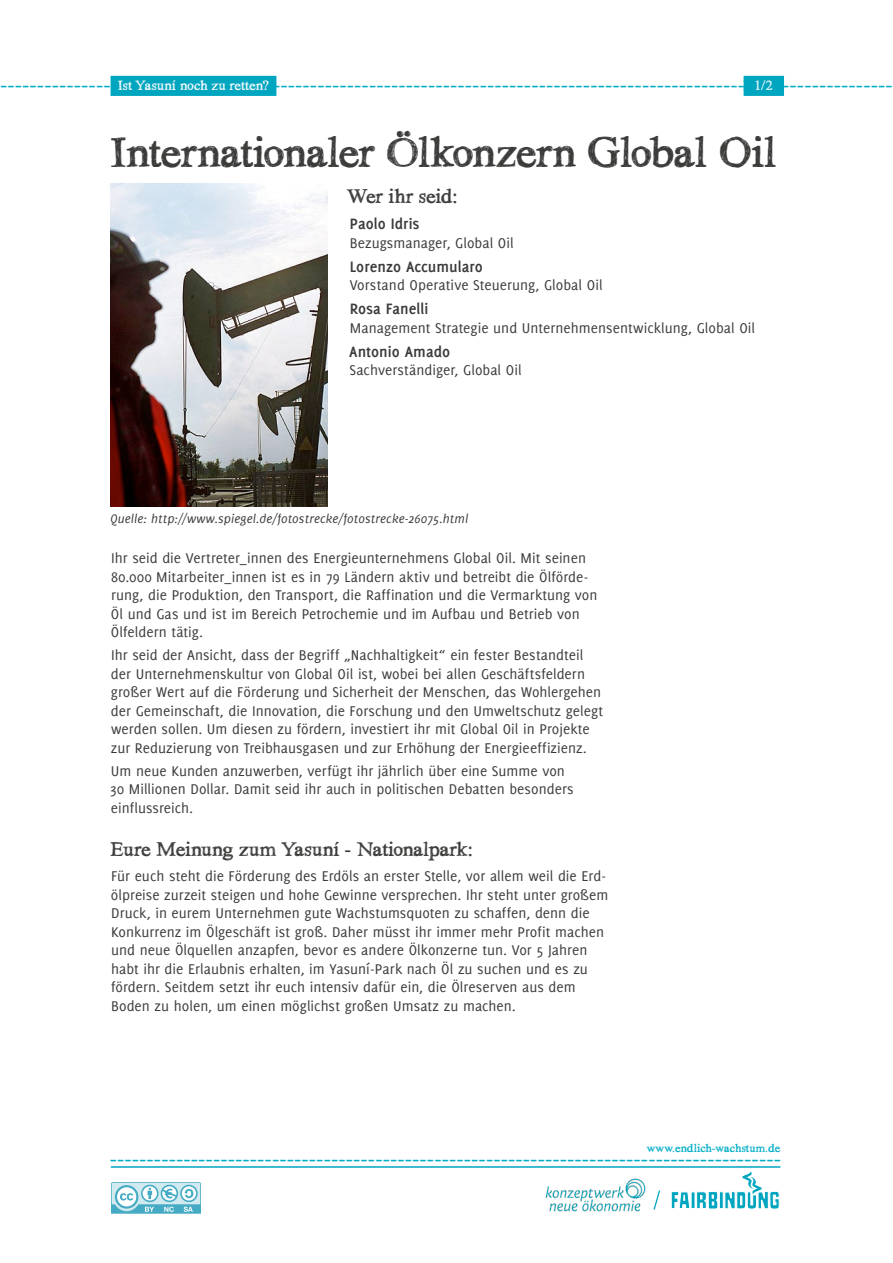
<style>
.page{position:relative;width:893px;height:1263px;background:#fff}
.page>*{position:absolute;margin:0;border:0;box-sizing:border-box;transform-origin:0 0}
.t1{font:45px "Hand TIMES";letter-spacing:-.025em;color:#3b3b3a}
.t2{font:21px "Hand TIMES";letter-spacing:-.02em;color:#3b3b3a}
.t3{font:19.5px "Hand TIMES";color:#00adc6;scale:1.15 1}
.t4{font:700 16.5px "Delicious";color:#3b3b3a}
.t5{font:15.45px/18.6px "Delicious";color:#3b3b3a}
.t6{font:14.4px "Hand TIMES";letter-spacing:-.005em;color:#f6fbfc}
.t7{font:italic 13.5px "Delicious";letter-spacing:.01em;color:#3b3b3a}
.t8{font:12px "Hand TIMES";color:#00adc6}
.s1{color:#00a5c0}
</style>
<div class="page">
<svg style="left:111px;top:1182px;width:90px;height:32px;background:#9bd1de"></svg>
<div style="left:111px;top:76px;width:165px;height:20px;background:#00a5c0"></div>
<div style="left:744px;top:76px;width:40px;height:20px;background:#00a5c0"></div>
<hr style="left:111px;top:1166px;width:669px;height:2px;background:#00a5c0">
<svg style="left:671px;top:1172px;width:108px;height:37px"></svg>
<img style="left:529px;top:1166px;width:132px;height:46px">
<svg style="left:653px;top:1190px;width:7px;height:19px"></svg>
<img style="left:111px;top:184px;width:216px;height:322px">
<p class="t6" style="left:118px;top:77px;width:153px">Ist Yasunínoch zu retten?</p>
<p class="t6" style="left:744px;top:77px;width:42px"><span class="s1">X</span>1/2<span class="s1">X</span></p>
<p class="t3" style="left:0;top:73px;width:778px">-------------------------------------------------------------------------------------------------------------------------</p>
<h1 class="t1" style="left:110px;top:127px;width:668px">Internationaler Ölkonzern Global Oil</h1>
<h2 class="t2" style="left:347px;top:185px;width:112px">Wer ihr seid:</h2>
<p class="t4" style="left:350px;top:214px;width:71px">Paolo Idris</p>
<p class="t5" style="left:350px;top:233px;width:165px">Bezugsmanager, Global Oil</p>
<p class="t4" style="left:350px;top:257px;width:134px">Lorenzo Accumularo</p>
<p class="t5" style="left:350px;top:276px;width:254px">Vorstand Operative Steuerung, Global Oil</p>
<p class="t4" style="left:350px;top:299px;width:80px">Rosa Fanelli</p>
<p class="t5" style="left:350px;top:318px;width:407px">Management Strategie und Unternehmensentwicklung, Global Oil</p>
<p class="t4" style="left:349px;top:342px;width:103px">Antonio Amado</p>
<p class="t5" style="left:349px;top:361px;width:174px">Sachverständiger, Global Oil</p>
<p class="t7" style="left:111px;top:511px;width:359px">Quelle: http://www.spiegel.de/fotostrecke/fotostrecke-26075.html</p>
<p class="t5" style="left:111px;top:549px;width:488px">Ihr seid die Vertreter_innen des Energieunternehmens Global Oil. Mit seinen 80.000 Mitarbeiter_innen ist es in 79 Ländern aktiv und betreibt die Ölförde&shy;rung, die Produktion, den Transport, die Raffination und die Vermarktung von Öl und Gas und ist im Bereich Petrochemie und im Aufbau und Betrieb von Ölfeldern tätig.</p>
<p class="t5" style="left:111px;top:645px;width:494px">Ihr seid der Ansicht, dass der Begriff „Nachhaltigkeit“ ein fester Bestandteil der Unternehmenskultur von Global Oil ist, wobei bei allen Geschäftsfeldern großer Wert auf die Förderung und Sicherheit der Menschen, das Wohlergehen der Gemeinschaft, die Innovation, die Forschung und den Umweltschutz gelegt werden sollen. Um diesen zu fördern, investiert ihr mit Global Oil in Projekte zur Reduzierung von Treibhausgasen und zur Erhöhung der Energieeffizienz.</p>
<p class="t5" style="left:110px;top:761px;width:465px">Um neue Kunden anzuwerben, verfügt ihr jährlich über eine Summe von<br>30 Millionen Dollar. Damit seid ihr auch in politischen Debatten besonders einflussreich.</p>
<h2 class="t2" style="left:110px;top:838px;width:365px">Eure Meinung zum Yasuní- Nationalpark:</h2>
<p class="t5" style="left:111px;top:866px;width:499px">Für euch steht die Förderung des Erdöls an erster Stelle, vor allem weil die Erd&shy;ölpreise zurzeit steigen und hohe Gewinne versprechen. Ihr steht unter großem Druck, in eurem Unternehmen gute Wachstumsquoten zu schaffen, denn die Konkurrenz im Ölgeschäft ist groß. Daher müsst ihr immer mehr Profit machen und neue Ölquellen anzapfen, bevor es andere Ölkonzerne tun. Vor 5 Jahren habt ihr die Erlaubnis erhalten, im Yasuní-Park nach Öl zu suchen und es zu fördern. Seitdem setzt ihr euch intensiv dafür ein, die Ölreserven aus dem Boden zu holen, um einen möglichst großen Umsatz zu machen.</p>
<p class="t8" style="left:647px;top:1141px;width:135px">www.endlich-wachstum.de</p>
<p class="t3" style="left:110px;top:1147px;width:585px">-------------------------------------------------------------------------------------------</p>
</div>
